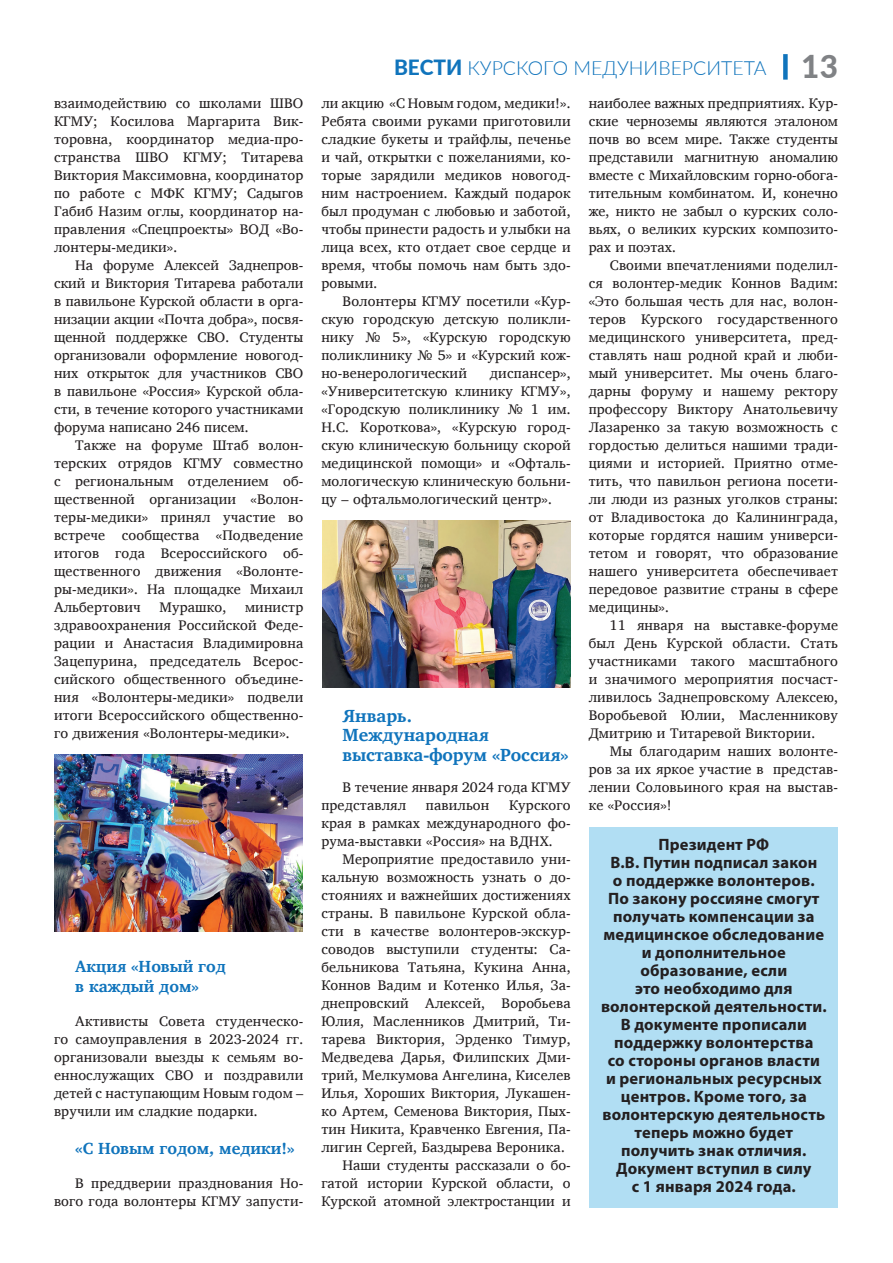
<style>
.page{position:relative;width:893px;height:1263px;background:#fff}
.page>*{position:absolute;margin:0;border:0;box-sizing:border-box;transform-origin:0 0}
.t1{font:300 19.5px "Lato";color:#1074bc}
.t2{font:700 18px/19.5px "Charis SIL";color:#1074bc}
.t3{font:700 16.5px/18px "Myriad Pro";letter-spacing:.01em;color:#231f20;text-align:center}
.t4{font:700 16.5px/19.5px "Charis SIL";color:#1074bc}
.t5{font:14.25px/18px "Charis SIL";letter-spacing:.01em;color:#231f20;text-align:justify}
.s1{font-weight:900;font-size:21px}
.s2{font-weight:900;font-size:31.5px;color:#808285}
</style>
<div class="page">
<div style="left:783px;top:54px;width:5px;height:26px;background:#1074bc"></div>
<div style="left:590px;top:827px;width:248px;height:381px;background:#b1def3"></div>
<img style="left:322px;top:521px;width:249px;height:167px">
<img style="left:54px;top:755px;width:248px;height:176px">
<p class="t5" style="left:54px;top:94px;width:251px">взаимодействию со школами ШВО КГМУ; Косилова Маргарита Вик&shy;торовна, координатор медиа-про&shy;странства ШВО КГМУ; Титарева Виктория Максимовна, координатор по работе с МФК КГМУ; Садыгов Габиб Назим оглы, координатор на&shy;правления «Спецпроекты» ВОД «Во&shy;лонтеры-медики».</p>
<p class="t5" style="left:54px;top:256px;width:251px;text-indent:21px">На форуме Алексей Заднепров&shy;ский и Виктория Титарева работали в павильоне Курской области в орга&shy;низации акции «Почта добра», посвя&shy;щенной поддержке СВО. Студенты организовали оформление новогод&shy;них открыток для участников СВО в павильоне «Россия» Курской обла&shy;сти, в течение которого участниками форума написано 246 писем.</p>
<p class="t5" style="left:54px;top:436px;width:251px;text-indent:21px">Также на форуме Штаб волон&shy;терских отрядов КГМУ совместно с региональным отделением об&shy;щественной организации «Волон&shy;теры-медики» принял участие во встрече сообщества «Подведение итогов года Всероссийского об&shy;щественного движения «Волонте&shy;ры-медики». На площадке Михаил Альбертович</p>
<p class="t5" style="left:159px;top:598px;width:68px">Мурашко,</p>
<p class="t5" style="left:54px;top:598px;width:251px;text-indent:191px">министр здравоохранения Российской Феде&shy;рации и Анастасия Владимировна Зацепурина, председатель Всерос&shy;сийского общественного объедине&shy;ния «Волонтеры-медики» подвели итоги Всероссийского общественно&shy;го движения «Волонтеры-медики».</p>
<p class="t4" style="left:75px;top:957px;width:152px">Акция «Новый год в каждый дом»</p>
<p class="t5" style="left:54px;top:1012px;width:251px;text-indent:21px">Активисты Совета студенческо&shy;го самоуправления в 2023-2024 гг. организовали выезды к семьям во&shy;еннослужащих СВО и поздравили детей с наступающим Новым годом – вручили им сладкие подарки.</p>
<p class="t4" style="left:75px;top:1138px;width:221px">«С Новым годом, медики!»</p>
<p class="t5" style="left:54px;top:1174px;width:251px;text-align:right">В преддверии празднования Но&shy;вого года волонтеры КГМУ запусти-</p>
<h1 class="t1" style="left:394px;top:54px;width:445px"><span class="s1">ВЕСТИ</span> КУРСКОГО МЕДУНИВЕРСИТЕТА <span class="s2">13</span></h1>
<p class="t5" style="left:321px;top:94px;width:251px">ли акцию «С Новым годом, медики!».<br>Ребята своими руками приготовили сладкие букеты и трайфлы, печенье и чай, открытки с пожеланиями, ко&shy;торые зарядили медиков новогод&shy;ним настроением. Каждый подарок был продуман с любовью и заботой, чтобы принести радость и улыбки на лица всех, кто отдает свое сердце и время, чтобы помочь нам быть здо&shy;ровыми.</p>
<p class="t5" style="left:321px;top:292px;width:251px;text-indent:21px">Волонтеры КГМУ посетили «Кур&shy;скую городскую детскую поликли&shy;нику № 5», «Курскую городскую поликлинику № 5» и «Курский кож&shy;но-венерологический</p>
<p class="t5" style="left:321px;top:364px;width:251px;text-indent:169px">диспансер», «Университетскую клинику КГМУ», «Городскую поликлинику № 1 им.<br>Н.С. Короткова», «Курскую город&shy;скую клиническую больницу скорой медицинской помощи» и «Офталь&shy;мологическую клиническую больни&shy;цу – офтальмологический центр».</p>
<p class="t2" style="left:343px;top:706px;width:227px">Январь.<br>Международная выставка-форум «Россия»</p>
<p class="t5" style="left:321px;top:778px;width:251px;text-indent:21px">В течение января 2024 года КГМУ представлял</p>
<p class="t5" style="left:321px;top:796px;width:251px;text-indent:188px">Курского края в рамках международного фо&shy;рума-выставки «Россия» на ВДНХ.</p>
<p class="t5" style="left:343px;top:850px;width:230px">Мероприятие предоставило уни-</p>
<p class="t5" style="left:321px;top:868px;width:251px">кальную возможность узнать о до-</p>
<p class="t5" style="left:321px;top:886px;width:251px">стояниях и важнейших достижениях</p>
<p class="t5" style="left:321px;top:904px;width:251px">страны. В павильоне Курской обла-</p>
<p class="t5" style="left:321px;top:922px;width:251px">сти в качестве волонтеров-экскур-</p>
<p class="t5" style="left:321px;top:940px;width:251px">соводов выступили студенты: Са-</p>
<p class="t5" style="left:321px;top:958px;width:251px">бельникова Татьяна, Кукина Анна,</p>
<p class="t5" style="left:321px;top:976px;width:251px">Коннов Вадим и Котенко Илья, За-</p>
<p class="t5" style="left:321px;top:994px;width:251px">днепровский Алексей, Воробьева</p>
<p class="t5" style="left:321px;top:1012px;width:251px">Юлия, Масленников Дмитрий, Ти-</p>
<p class="t5" style="left:321px;top:1030px;width:251px">тарева Виктория, Эрденко Тимур,</p>
<p class="t5" style="left:321px;top:1048px;width:251px">Медведева Дарья, Филипских Дми-</p>
<p class="t5" style="left:321px;top:1066px;width:251px">трий, Мелкумова Ангелина, Киселев</p>
<p class="t5" style="left:321px;top:1084px;width:251px">Илья, Хороших Виктория, Лукашен-</p>
<p class="t5" style="left:321px;top:1102px;width:251px">ко Артем, Семенова Виктория, Пых-</p>
<p class="t5" style="left:321px;top:1120px;width:251px">тин Никита, Кравченко Евгения, Па-</p>
<p class="t5" style="left:321px;top:1138px;width:245px">лигин Сергей, Баздырева Вероника.</p>
<p class="t5" style="left:343px;top:1156px;width:230px">Наши студенты рассказали о бо-</p>
<p class="t5" style="left:321px;top:1174px;width:251px">гатой истории Курской области, о</p>
<p class="t5" style="left:321px;top:1192px;width:251px">Курской атомной электростанции и</p>
<p class="t5" style="left:426px;top:796px;width:65px">павильон</p>
<p class="t5" style="left:589px;top:94px;width:251px">наиболее важных предприятиях. Кур&shy;ские черноземы являются эталоном почв во всем мире. Также студенты представили магнитную аномалию вместе с Михайловским горно-обога&shy;тительным комбинатом. И, конечно же, никто не забыл о курских соло&shy;вьях, о великих курских композито&shy;рах и поэтах.</p>
<p class="t5" style="left:589px;top:256px;width:251px;text-indent:21px">Своими впечатлениями поделил&shy;ся волонтер-медик Коннов Вадим: «Это большая честь для нас, волон&shy;теров Курского государственного медицинского университета, пред&shy;ставлять наш родной край и люби&shy;мый университет. Мы очень благо&shy;дарны форуму и нашему ректору профессору Виктору Анатольевичу Лазаренко за такую возможность с гордостью делиться нашими тради&shy;циями и историей. Приятно отме&shy;тить, что павильон региона посети&shy;ли люди из разных уголков страны: от Владивостока до Калининграда, которые гордятся нашим универси&shy;тетом и говорят, что образование нашего университета обеспечивает передовое развитие страны в сфере медицины».</p>
<p class="t5" style="left:589px;top:616px;width:251px;text-indent:21px">11 января на выставке-форуме был День Курской области. Стать участниками такого масштабного и значимого мероприятия посчаст&shy;ливилось Заднепровскому Алексею, Воробьевой Юлии, Масленникову Дмитрию и Титаревой Виктории.</p>
<p class="t5" style="left:589px;top:742px;width:251px;text-indent:21px">Мы благодарим наших волонте&shy;ров за их яркое участие в представ&shy;лении Соловьиного края на выстав&shy;ке «Россия»!</p>
<p class="t3" style="left:601px;top:835px;width:227px">Президент РФ<br>В.В. Путин подписал закон<br>о поддержке волонтеров.<br>По закону россияне смогут получать компенсации за медицинское обследование и дополнительное образование, если<br>это необходимо для волонтерской деятельности.<br>В документе прописали поддержку волонтерства<br>со стороны органов власти и региональных ресурсных центров. Кроме того, за волонтерскую деятельность теперь можно будет получить знак отличия.<br>Документ вступил в силу<br>с 1 января 2024 года.</p>
</div>
